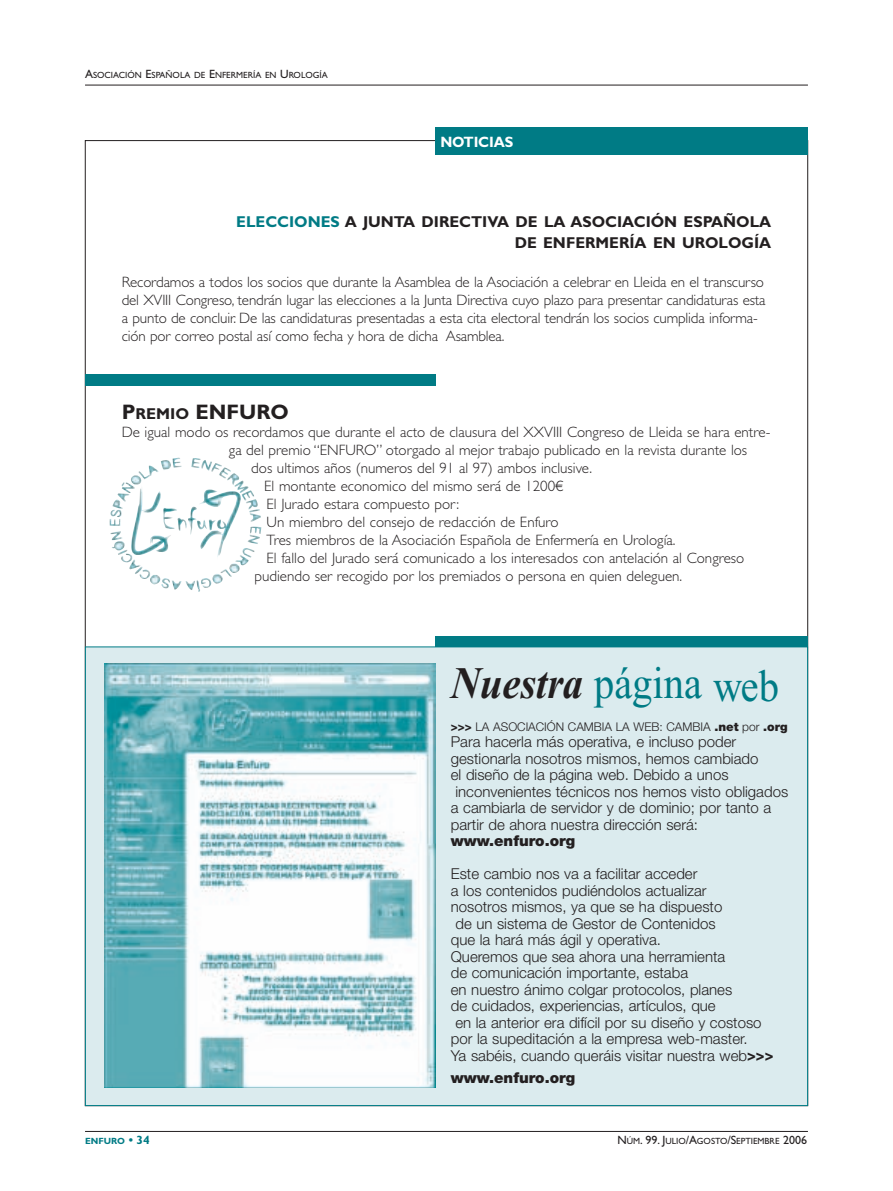
<style>
.page{position:relative;width:893px;height:1191px;background:#fff}
.page>*{position:absolute;margin:0;border:0;box-sizing:border-box;transform-origin:0 0}
.t1{font:45px "Times New Roman";color:#007b85;scale:.9 1}
.t2{font:700 21px "Gill Sans";color:#231f20}
.t3{font:700 15.75px/21px "Gill Sans";color:#231f20;text-align:right}
.t4{font:300 15px/18px "Gill Sans";color:#231f20}
.t5{font:300 15px "Helvetica Neue";color:#231f20}
.t6{font:900 15px "Helvetica Neue";color:#231f20}
.t7{font:700 15px "Gill Sans";letter-spacing:-.01em;color:#fff;scale:.95 1}
.t8{font:300 12px "Helvetica Neue";color:#231f20}
.t9{font:9px "Gill Sans";color:#231f20}
.t10{font:700 9px "Gill Sans";color:#007b85}
.s1{font-size:12px}
.s2{color:#007b85}
.s3{font-size:15.75px}
.s4{font-weight:700;font-style:italic;color:#231f20}
.s5{font-family:"Gill Sans";font-weight:700}
.s6{font-weight:900}
</style>
<div class="page">
<hr style="left:85px;top:1131px;width:723px;height:1px;background:#231f20">
<hr style="left:85px;top:85px;width:723px;height:1px;background:#231f20">
<div style="left:436px;top:636px;width:372px;height:10px;background:#007b85"></div>
<div style="left:85px;top:375px;width:351px;height:11px;background:#007b85"></div>
<div style="left:85px;top:647px;width:722px;height:458px;background:#dbebee"></div>
<img style="left:104px;top:663px;width:332px;height:424px">
<div style="left:436px;top:128px;width:372px;height:27px;background:#007b85"></div>
<img style="left:121px;top:457px;width:128px;height:98px">
<p class="t9" style="left:85px;top:72px;width:244px"><span class="s1">A</span>SOCIACIÓN <span class="s1">E</span>SPAÑOLA DE <span class="s1">E</span>NFERMERÍA EN <span class="s1">U</span>ROLOGÍA</p>
<p class="t7" style="left:440px;top:136px;width:78px">NOTICIAS</p>
<p class="t3" style="left:236px;top:213px;width:537px"><span class="s2">ELECCIONES</span> A JUNTA DIRECTIVA DE LA ASOCIACIÓN ESPAÑOLA<br>DE ENFERMERÍA EN UROLOGÍA</p>
<p class="t4" style="left:122px;top:274px;width:645px">Recordamos a todos los socios que durante la Asamblea de la Asociación a celebrar en Lleida en el transcurso del XVIII Congreso, tendrán lugar las elecciones a la Junta Directiva cuyo plazo para presentar candidaturas esta a punto de concluir. De las candidaturas presentadas a esta cita electoral tendrán los socios cumplida informa&shy;ción por correo postal así como fecha y hora de dicha Asamblea.</p>
<h2 class="t2" style="left:122px;top:404px;width:169px">P<span class="s3">REMIO</span> ENFURO</h2>
<p class="t4" style="left:122px;top:424px;width:650px">De igual modo os recordamos que durante el acto de clausura del XXVIII Congreso de Lleida se hara entre-</p>
<p class="t4" style="left:229px;top:442px;width:520px">ga del premio “ENFURO” otorgado al mejor trabajo publicado en la revista durante los</p>
<p class="t4" style="left:251px;top:460px;width:342px">dos ultimos años (numeros del 91 al 97) ambos inclusive.</p>
<p class="t4" style="left:264px;top:478px;width:301px">El montante economico del mismo será de 1200€</p>
<p class="t4" style="left:267px;top:496px;width:194px">El Jurado estara compuesto por:</p>
<p class="t4" style="left:267px;top:514px;width:294px">Un miembro del consejo de redacción de Enfuro</p>
<p class="t4" style="left:267px;top:532px;width:410px">Tres miembros de la Asociación Española de Enfermería en Urología.</p>
<p class="t4" style="left:267px;top:550px;width:479px">El fallo del Jurado será comunicado a los interesados con antelación al Congreso</p>
<p class="t4" style="left:254px;top:568px;width:429px">pudiendo ser recogido por los premiados o persona en quien deleguen.</p>
<h1 class="t1" style="left:451px;top:667px;width:366px"><span class="s4">Nuestra</span> página web</h1>
<p class="t8" style="left:451px;top:722px;width:338px"><span class="s5">&gt;&gt;&gt;</span> LA ASOCIACIÓN CAMBIA LA WEB: CAMBIA <span class="s6">.net</span> por <span class="s6">.org</span></p>
<p class="t5" style="left:451px;top:736px;width:287px">Para hacerla más operativa, e incluso poder</p>
<p class="t5" style="left:451px;top:753px;width:309px">gestionarla nosotros mismos, hemos cambiado</p>
<p class="t5" style="left:451px;top:769px;width:279px">el diseño de la página web. Debido a unos</p>
<p class="t5" style="left:455px;top:786px;width:334px">inconvenientes técnicos nos hemos visto obligados</p>
<p class="t5" style="left:451px;top:802px;width:322px">a cambiarla de servidor y de dominio; por tanto a</p>
<p class="t5" style="left:451px;top:819px;width:249px">partir de ahora nuestra dirección será:</p>
<p class="t6" style="left:451px;top:835px;width:126px">www.enfuro.org</p>
<p class="t5" style="left:451px;top:868px;width:248px">Este cambio nos va a facilitar acceder</p>
<p class="t5" style="left:451px;top:885px;width:257px">a los contenidos pudiéndolos actualizar</p>
<p class="t5" style="left:451px;top:901px;width:273px">nosotros mismos, ya que se ha dispuesto</p>
<p class="t5" style="left:455px;top:918px;width:262px">de un sistema de Gestor de Contenidos</p>
<p class="t5" style="left:451px;top:934px;width:212px">que la hará más ágil y operativa.</p>
<p class="t5" style="left:451px;top:951px;width:276px">Queremos que sea ahora una herramienta</p>
<p class="t5" style="left:451px;top:967px;width:239px">de comunicación importante, estaba</p>
<p class="t5" style="left:451px;top:984px;width:283px">en nuestro ánimo colgar protocolos, planes</p>
<p class="t5" style="left:451px;top:1000px;width:266px">de cuidados, experiencias, artículos, que</p>
<p class="t5" style="left:455px;top:1017px;width:308px">en la anterior era difícil por su diseño y costoso</p>
<p class="t5" style="left:451px;top:1033px;width:298px">por la supeditación a la empresa web-master.</p>
<p class="t5" style="left:451px;top:1050px;width:324px">Ya sabéis, cuando queráis visitar nuestra web<span class="s5">&gt;&gt;&gt;</span></p>
<p class="t6" style="left:451px;top:1072px;width:126px">www.enfuro.org</p>
<p class="t10" style="left:85px;top:1137px;width:66px">ENFURO <span class="s1">• 34</span></p>
<p class="t9" style="left:617px;top:1137px;width:191px"><span class="s1">N</span>ÚM<span class="s1">. 99. J</span>ULIO<span class="s1">/A</span>GOSTO<span class="s1">/S</span>EPTIEMBRE <span class="s1">2006</span></p>
</div>
